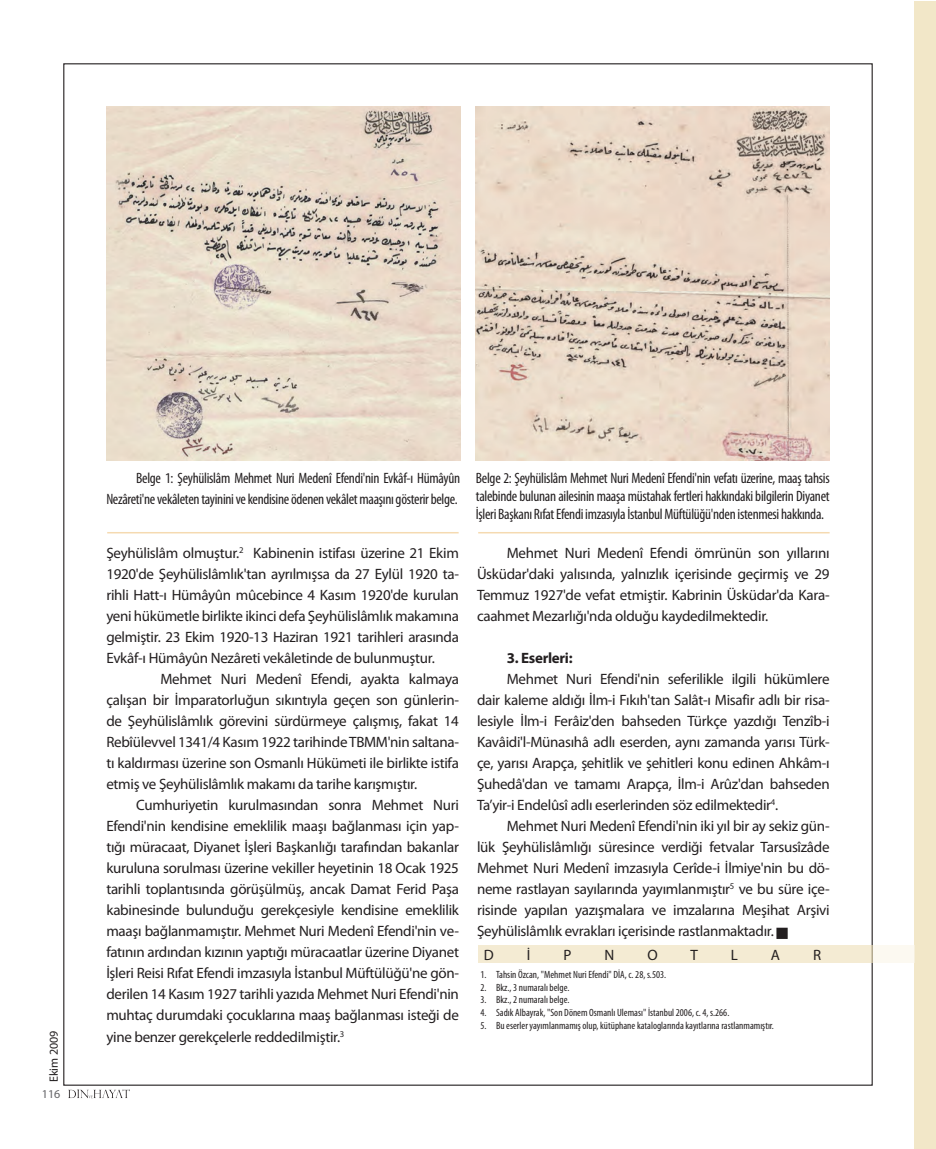
<style>
.page{position:relative;width:936px;height:1149px;background:#fff}
.page>*{position:absolute;margin:0;border:0;box-sizing:border-box;transform-origin:0 0}
.t1{font:15px/21px "Myriad Pro";letter-spacing:-.02em;color:#231f20;text-align:justify}
.t2{font:condensed 15px/18px "Myriad Pro";letter-spacing:-.02em;color:#231f20;text-align:justify}
.t3{font:700 15px "Myriad Pro";letter-spacing:-.02em;color:#231f20}
.t4{font:12px "Myriad Pro";color:#231f20}
.t5{font:12px "Myriad Pro";color:#636366}
.t6{font:condensed 10.5px "Myriad Pro";color:#231f20}
</style>
<div class="page">
<svg style="left:68px;top:1089px;width:62px;height:8px"></svg>
<div style="left:914px;top:1px;width:21px;height:1146px;background:#f2e7c8"></div>
<img style="left:475px;top:106px;width:354px;height:354px">
<img style="left:106px;top:106px;width:355px;height:354px">
<hr style="left:478px;top:532px;width:351px;height:1px;background:#f5dab1">
<hr style="left:107px;top:532px;width:351px;height:1px;background:#f5dab1">
<div style="left:777px;top:928px;width:9px;height:9px;background:#231f20"></div>
<div style="left:776px;top:927px;width:11px;height:11px;border:2px solid #231f20"></div>
<div style="left:872px;top:944px;width:42px;height:18px;background:#fcf9f1"></div>
<div style="left:478px;top:944px;width:394px;height:18px;background:#f4ebd3"></div>
<p class="t4" style="left:46px;top:1081px;width:53px;rotate:-90deg">Ekim 2009</p>
<p class="t5" style="left:42px;top:1085px;width:20px">116</p>
<p class="t2" style="left:106px;top:467px;width:355px;line-height:21px;text-align:right">Belge 1: Şeyhülislâm Mehmet Nuri Medenî Efendi'nin Evkâf-ı Hümâyûn<br>Nezâreti'ne vekâleten tayinini ve kendisine ödenen vekâlet maaşını gösterir belge.</p>
<p class="t1" style="left:106px;top:542px;width:354px">Şeyhülislâm olmuştur.<sup>2</sup> Kabinenin istifası üzerine 21 Ekim 1920'de Şeyhülislâmlık'tan ayrılmışsa da 27 Eylül 1920 ta&shy;rihli Hatt-ı Hümâyûn mûcebince 4 Kasım 1920'de kurulan yeni hükümetle birlikte ikinci defa Şeyhülislâmlık makamına gelmiştir. 23 Ekim 1920-13 Haziran 1921 tarihleri arasında Evkâf-ı Hümâyûn Nezâreti vekâletinde de bulunmuştur.</p>
<p class="t1" style="left:106px;top:668px;width:354px;text-indent:54px">Mehmet Nuri Medenî Efendi, ayakta kalmaya çalışan bir İmparatorluğun sıkıntıyla geçen son günlerin&shy;de Şeyhülislâmlık görevini sürdürmeye çalışmış, fakat 14<br>Rebîülevvel 1341/4 Kasım 1922 tarihinde TBMM'nin saltana&shy;tı kaldırması üzerine son Osmanlı Hükümeti ile birlikte istifa etmiş ve Şeyhülislâmlık makamı da tarihe karışmıştır.</p>
<p class="t1" style="left:106px;top:794px;width:354px;text-indent:30px">Cumhuriyetin kurulmasından sonra Mehmet Nuri Efendi'nin kendisine emeklilik maaşı bağlanması için yap&shy;tığı müracaat, Diyanet İşleri Başkanlığı tarafından bakanlar kuruluna sorulması üzerine vekiller heyetinin 18 Ocak 1925 tarihli toplantısında görüşülmüş, ancak Damat Ferid Paşa kabinesinde bulunduğu gerekçesiyle kendisine emeklilik maaşı bağlanmamıştır. Mehmet Nuri Medenî Efendi'nin ve&shy;fatının ardından kızının yaptığı müracaatlar üzerine Diyanet İşleri Reisi Rıfat Efendi imzasıyla İstanbul Müftülüğü'ne gön&shy;derilen 14 Kasım 1927 tarihli yazıda Mehmet Nuri Efendi'nin muhtaç durumdaki çocuklarına maaş bağlanması isteği de yine benzer gerekçelerle reddedilmiştir.<sup>3</sup></p>
<p class="t2" style="left:476px;top:469px;width:355px">Belge 2: Şeyhülislâm Mehmet Nuri Medenî Efendi'nin vefatı üzerine, maaş tahsis talebinde bulunan ailesinin maaşa müstahak fertleri hakkındaki bilgilerin Diyanet İşleri Başkanı Rıfat Efendi imzasıyla İstanbul Müftülüğü'nden istenmesi hakkında.</p>
<p class="t1" style="left:477px;top:542px;width:354px;text-indent:30px">Mehmet Nuri Medenî Efendi ömrünün son yıllarını Üsküdar'daki yalısında, yalnızlık içerisinde geçirmiş ve 29<br>Temmuz 1927'de vefat etmiştir. Kabrinin Üsküdar'da Kara&shy;caahmet Mezarlığı'nda olduğu kaydedilmektedir.</p>
<p class="t3" style="left:506px;top:648px;width:67px">3. Eserleri:</p>
<p class="t1" style="left:477px;top:668px;width:354px;text-indent:30px">Mehmet Nuri Efendi'nin seferilikle ilgili hükümlere dair kaleme aldığı İlm-i Fıkıh'tan Salât-ı Misafir adlı bir risa&shy;lesiyle İlm-i Ferâiz'den bahseden Türkçe yazdığı Tenzîb-i Kavâidi'l-Münasıhâ adlı eserden, aynı zamanda yarısı Türk&shy;çe, yarısı Arapça, şehitlik ve şehitleri konu edinen Ahkâm-ı Şuhedâ'dan ve tamamı Arapça, İlm-i Arûz'dan bahseden Ta’yir-i Endelûsî adlı eserlerinden söz edilmektedir<sup>4</sup>.</p>
<p class="t1" style="left:477px;top:815px;width:354px;text-indent:30px">Mehmet Nuri Medenî Efendi'nin iki yıl bir ay sekiz gün&shy;lük Şeyhülislâmlığı süresince verdiği fetvalar Tarsusîzâde Mehmet Nuri Medenî imzasıyla Cerîde-i İlmiye'nin bu dö&shy;neme rastlayan sayılarında yayımlanmıştır<sup>5</sup> ve bu süre içe&shy;risinde yapılan yazışmalara ve imzalarına Meşihat Arşivi Şeyhülislâmlık evrakları içerisinde rastlanmaktadır.</p>
<p class="t1" style="left:484px;top:944px;width:11px">D</p>
<p class="t1" style="left:527px;top:944px;width:5px">İ</p>
<p class="t1" style="left:563px;top:944px;width:9px">P</p>
<p class="t1" style="left:604px;top:944px;width:11px">N</p>
<p class="t1" style="left:647px;top:944px;width:12px">O</p>
<p class="t1" style="left:690px;top:944px;width:9px">T</p>
<p class="t1" style="left:730px;top:944px;width:9px">L</p>
<p class="t1" style="left:771px;top:944px;width:11px">A</p>
<p class="t1" style="left:813px;top:944px;width:10px">R</p>
<p class="t6" style="left:480px;top:968px;width:187px">1. Tahsin Özcan, "Mehmet Nuri Efendi" DİA, c. 28, s.503.</p>
<p class="t6" style="left:480px;top:980px;width:91px">2. Bkz., 3 numaralı belge.</p>
<p class="t6" style="left:480px;top:993px;width:91px">3. Bkz., 2 numaralı belge.</p>
<p class="t6" style="left:480px;top:1005px;width:250px">4. Sadık Albayrak, "Son Dönem Osmanlı Uleması" İstanbul 2006, c. 4, s.266.</p>
<p class="t6" style="left:480px;top:1018px;width:295px">5. Bu eserler yayımlanmamış olup, kütüphane kataloglarında kayıtlarına rastlanmamıştır.</p>
</div>
